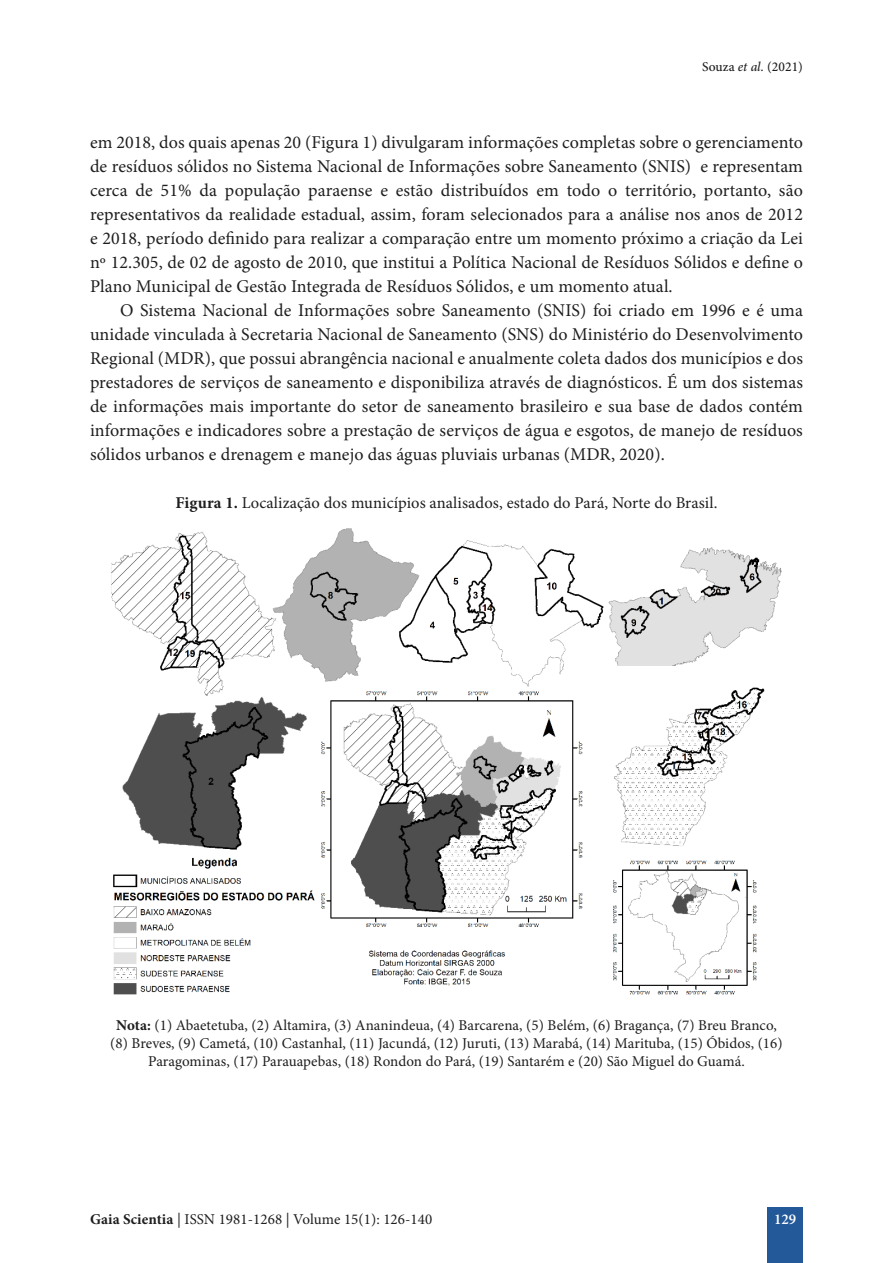
<style>
.page{position:relative;width:893px;height:1263px;background:#fff}
.page>*{position:absolute;margin:0;border:0;box-sizing:border-box;transform-origin:0 0}
.t1{font:18px/24px "Minion Pro";letter-spacing:.005em;color:#1e1e1e;text-align:justify}
.t2{font:16.5px "Minion Pro";letter-spacing:.005em;color:#1e1e1e}
.t3{font:15px/18px "Minion Pro";letter-spacing:.005em;color:#1e1e1e;text-align:center}
.t4{font:600 15px "Minion Pro";color:#fff}
.t5{font:500 13.5px "Minion Pro";letter-spacing:.005em;color:#1e1e1e}
.s1{font-style:italic}
.s2{font-weight:700}
</style>
<div class="page">
<div style="left:767px;top:1207px;width:36px;height:56px;background:#235999"></div>
<img style="left:111px;top:528px;width:671px;height:467px">
<p class="t5" style="left:702px;top:58px;width:102px">Souza <span class="s1">et al.</span> (2021)</p>
<p class="t1" style="left:90px;top:130px;width:714px">em 2018, dos quais apenas 20 (Figura 1) divulgaram informações completas sobre o gerenciamento de resíduos sólidos no Sistema Nacional de Informações sobre Saneamento (SNIS) e representam cerca de 51% da população paraense e estão distribuídos em todo o território, portanto, são representativos da realidade estadual, assim, foram selecionados para a análise nos anos de 2012 e 2018, período definido para realizar a comparação entre um momento próximo a criação da Lei nº 12.305, de 02 de agosto de 2010, que institui a Política Nacional de Resíduos Sólidos e define o Plano Municipal de Gestão Integrada de Resíduos Sólidos, e um momento atual.</p>
<p class="t1" style="left:90px;top:298px;width:714px;text-indent:30px">O Sistema Nacional de Informações sobre Saneamento (SNIS) foi criado em 1996 e é uma unidade vinculada à Secretaria Nacional de Saneamento (SNS) do Ministério do Desenvolvimento Regional (MDR), que possui abrangência nacional e anualmente coleta dados dos municípios e dos prestadores de serviços de saneamento e disponibiliza através de diagnósticos. É um dos sistemas de informações mais importante do setor de saneamento brasileiro e sua base de dados contém informações e indicadores sobre a prestação de serviços de água e esgotos, de manejo de resíduos sólidos urbanos e drenagem e manejo das águas pluviais urbanas (MDR, 2020).</p>
<p class="t2" style="left:176px;top:492px;width:543px"><span class="s2">Figura 1.</span> Localização dos municípios analisados, estado do Pará, Norte do Brasil.</p>
<p class="t3" style="left:110px;top:1016px;width:674px"><span class="s2">Nota:</span> (1) Abaetetuba, (2) Altamira, (3) Ananindeua, (4) Barcarena, (5) Belém, (6) Bragança, (7) Breu Branco, (8) Breves, (9) Cametá, (10) Castanhal, (11) Jacundá, (12) Juruti, (13) Marabá, (14) Marituba, (15) Óbidos, (16)<br>Paragominas, (17) Parauapebas, (18) Rondon do Pará, (19) Santarém e (20) São Miguel do Guamá.</p>
<p class="t3" style="left:90px;top:1211px;width:344px"><span class="s2">Gaia Scientia</span> | ISSN 1981-1268 | Volume 15(1): 126-140</p>
<p class="t4" style="left:774px;top:1209px;width:24px">129</p>
</div>
